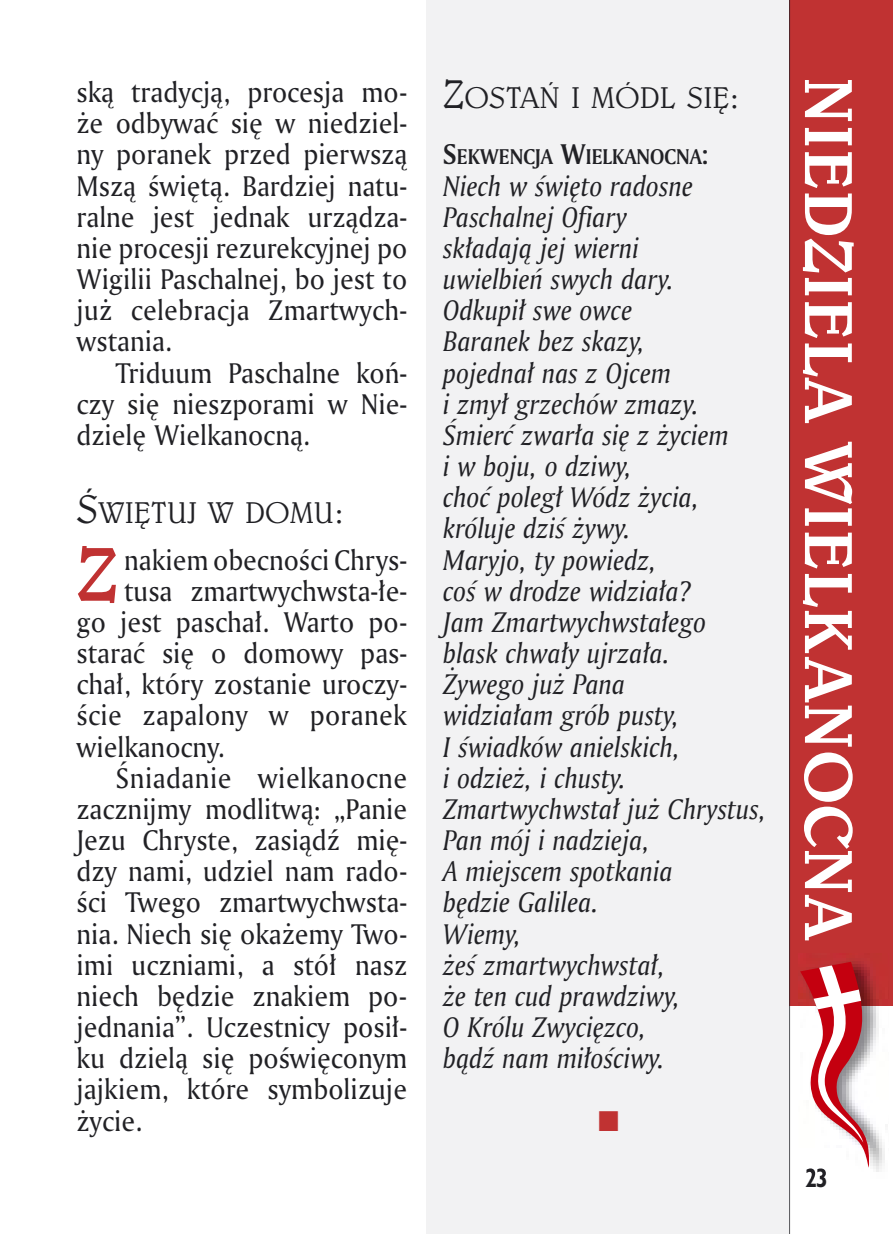
<style>
.page{position:relative;width:893px;height:1234px;background:#fff}
.page>*{position:absolute;margin:0;border:0;box-sizing:border-box;transform-origin:0 0}
.t1{font:67.5px "Belwe Md PL";color:#c03232}
.t2{font:60px "Belwe Md PL";color:#fff}
.t3{font:27.6px/31.2px "Amerigo PL";color:#212125;text-align:justify;scale:.94 1}
.t4{font:italic 27.6px/31.2px "Amerigo PL";color:#212125;scale:.94 1}
.t5{font:27.6px "Amerigo PL";letter-spacing:.02em;color:#212125;scale:.94 1}
.t6{font:27px "Belwe Lt PL";color:#212125}
.t7{font:700 24px "Humanst 521 Cn PL";color:#212125;scale:.94 1}
.t8{font:700 20.7px "Amerigo PL";color:#212125;scale:.94 1}
.s1{font-size:36px}
.s2{font-size:27.6px}
</style>
<div class="page">
<div style="left:426px;top:0;width:363px;height:1233px;background:#f2f2f3"></div>
<div style="left:790px;top:0;width:103px;height:1005px;background:#c03232"></div>
<hr style="left:789px;top:0;width:1px;height:1233px;background:#212125">
<img style="left:868px;top:967px;width:20px;height:205px">
<img style="left:806px;top:1168px;width:20px;height:10px">
<svg style="left:789px;top:957px;width:80px;height:210px"></svg>
<p class="t3" style="left:77px;top:76px;width:353px">ską tradycją, procesja mo&shy;że odbywać się w niedziel&shy;ny poranek przed pierwszą Mszą świętą. Bardziej natu&shy;ralne jest jednak urządza&shy;nie procesji rezurekcyjnej po Wigilii Paschalnej, bo jest to już celebracja Zmartwych&shy;wstania.</p>
<p class="t3" style="left:77px;top:356px;width:353px;text-indent:39px">Triduum Paschalne koń&shy;czy się nieszporami w Nie&shy;dzielę Wielkanocną.</p>
<p class="t6" style="left:77px;top:494px;width:269px"><span class="s1">Ś</span>WIĘTUJ W DOMU<span class="s1">:</span></p>
<h1 class="t1" style="left:77px;top:526px;width:43px">Z</h1>
<p class="t3" style="left:124px;top:543px;width:303px">nakiem obecności Chrys-</p>
<p class="t3" style="left:124px;top:574px;width:303px">tusa zmartwychwsta-łe-</p>
<p class="t3" style="left:77px;top:605px;width:353px">go jest paschał. Warto po-</p>
<p class="t3" style="left:77px;top:636px;width:353px">starać się o domowy pas-</p>
<p class="t3" style="left:77px;top:668px;width:353px">chał, który zostanie uroczy-</p>
<p class="t3" style="left:77px;top:699px;width:353px">ście zapalony w poranek</p>
<p class="t3" style="left:77px;top:730px;width:159px">wielkanocny.</p>
<p class="t5" style="left:116px;top:759px;width:312px">Śniadanie wielkanocne</p>
<p class="t3" style="left:77px;top:792px;width:353px">zacznijmy modlitwą: „Panie</p>
<p class="t3" style="left:77px;top:823px;width:353px">Jezu Chryste, zasiądź mię-</p>
<p class="t3" style="left:77px;top:854px;width:353px">dzy nami, udziel nam rado-</p>
<p class="t3" style="left:77px;top:885px;width:353px">ści Twego zmartwychwsta-</p>
<p class="t3" style="left:77px;top:917px;width:353px">nia. Niech się okażemy Two-</p>
<p class="t3" style="left:77px;top:948px;width:353px">imi uczniami, a stół nasz</p>
<p class="t3" style="left:77px;top:979px;width:353px">niech będzie znakiem po-</p>
<p class="t3" style="left:77px;top:1010px;width:353px">jednania”. Uczestnicy posił-</p>
<p class="t3" style="left:77px;top:1041px;width:353px">ku dzielą się poświęconym</p>
<p class="t3" style="left:77px;top:1072px;width:353px">jajkiem, które symbolizuje</p>
<p class="t3" style="left:77px;top:1103px;width:71px">życie.</p>
<p class="t6" style="left:443px;top:79px;width:298px"><span class="s1">Z</span>OSTAŃ I MÓDL SIĘ<span class="s1">:</span></p>
<p class="t8" style="left:443px;top:143px;width:284px"><span class="s2">S</span>EKWENCJA <span class="s2">W</span>IELKANOCNA<span class="s2">:</span></p>
<p class="t4" style="left:443px;top:169px;width:345px">Niech w święto radosne<br>Paschalnej Ofiary<br>składają jej wierni<br>uwielbień swych dary.<br>Odkupił swe owce<br>Baranek bez skazy,<br>pojednał nas z Ojcem<br>i zmył grzechów zmazy.<br>Śmierć zwarła się z życiem<br>i w boju, o dziwy,<br>choć poległ Wódz życia, króluje dziś żywy.<br>Maryjo, ty powiedz,<br>coś w drodze widziała?<br>Jam Zmartwychwstałego blask chwały ujrzała.<br>Żywego już Pana<br>widziałam grób pusty,<br>I świadków anielskich,<br>i odzież, i chusty.<br>Zmartwychwstał już Chrystus,<br>Pan mój i nadzieja,<br>A miejscem spotkania<br>będzie Galilea.<br>Wiemy,<br>żeś zmartwychwstał,<br>że ten cud prawdziwy,<br>O Królu Zwycięzco,<br>bądź nam miłościwy.</p>
<h2 class="t2" style="left:871px;top:77px;width:865px;rotate:90deg">NIEDZIELA WIELKANOCNA</h2>
<p class="t7" style="left:805px;top:1161px;width:24px">23</p>
</div>
